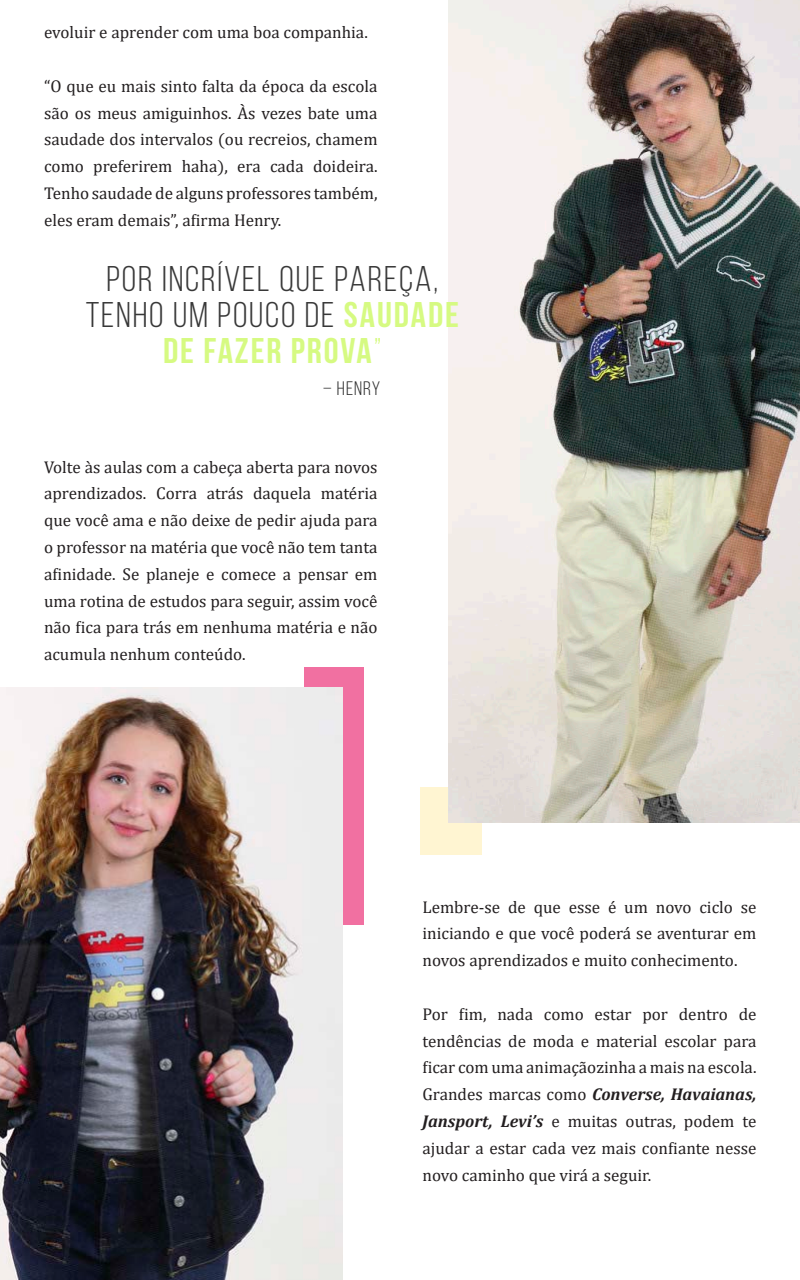
<style>
.page{position:relative;width:800px;height:1280px;background:#fff}
.page>*{position:absolute;margin:0;border:0;box-sizing:border-box;transform-origin:0 0}
.t1{font:35.7px/36.2px "Bebas Neue";letter-spacing:.05em;color:#383838;text-align:center;scale:1.05 1}
.t2{font:19.5px "Bebas Neue";letter-spacing:.05em;color:#2e2e2e;scale:1.05 1}
.t3{font:17.1px/26.8px "Cambria Math";color:#231f20;text-align:justify}
.t4{font:italic 700 17.1px "Cambria";color:#231f20}
.s1{font-weight:700;color:#d6fa82}
.s2{color:#d6fa82}
.s3{font-family:"Cambria Math";font-weight:400;font-style:normal}
.s4{font-family:"Cambria";font-weight:700;font-style:italic}
</style>
<div class="page">
<div style="left:304px;top:668px;width:60px;height:257px;background:#f170a1"></div>
<div style="left:420px;top:788px;width:62px;height:67px;background:#fff5d2"></div>
<img style="left:448px;top:0;width:352px;height:822px">
<img style="left:0;top:688px;width:342px;height:592px">
<p class="t3" style="left:44px;top:19px;width:325px">evoluir e aprender com uma boa companhia.</p>
<p class="t3" style="left:44px;top:73px;width:335px">“O que eu mais sinto falta da época da escola são os meus amiguinhos. Às vezes bate uma saudade dos intervalos (ou recreios, chamem como preferirem haha), era cada doideira.<br>Tenho saudade de alguns professores também, eles eram demais”, afirma Henry.</p>
<h1 class="t1" style="left:86px;top:260px;width:357px">POR INCRÍVEL QUE PAREÇA,<br>TENHO UM POUCO DE <span class="s1">SAUDADE<br>DE FAZER PROVA</span><span class="s2">”</span></h1>
<p class="t2" style="left:323px;top:377px;width:56px">– HENRY</p>
<p class="t3" style="left:44px;top:453px;width:335px">Volte às aulas com a cabeça aberta para novos aprendizados. Corra atrás daquela matéria que você ama e não deixe de pedir ajuda para o professor na matéria que você não tem tanta afinidade. Se planeje e comece a pensar em uma rotina de estudos para seguir, assim você não fica para trás em nenhuma matéria e não acumula nenhum conteúdo.</p>
<p class="t3" style="left:422px;top:893px;width:336px">Lembre-se de que esse é um novo ciclo se iniciando e que você poderá se aventurar em novos aprendizados e muito conhecimento.</p>
<p class="t3" style="left:422px;top:1001px;width:336px">Por fim, nada como estar por dentro de tendências de moda e material escolar para ficar com uma animaçãozinha a mais na escola.</p>
<p class="t4" style="left:422px;top:1082px;width:335px"><span class="s3">Grandes marcas como</span> Converse, Havaianas,</p>
<p class="t3" style="left:422px;top:1108px;width:336px"><span class="s4">Jansport, Levi’s</span> e muitas outras, podem te ajudar a estar cada vez mais confiante nesse novo caminho que virá a seguir.</p>
</div>
